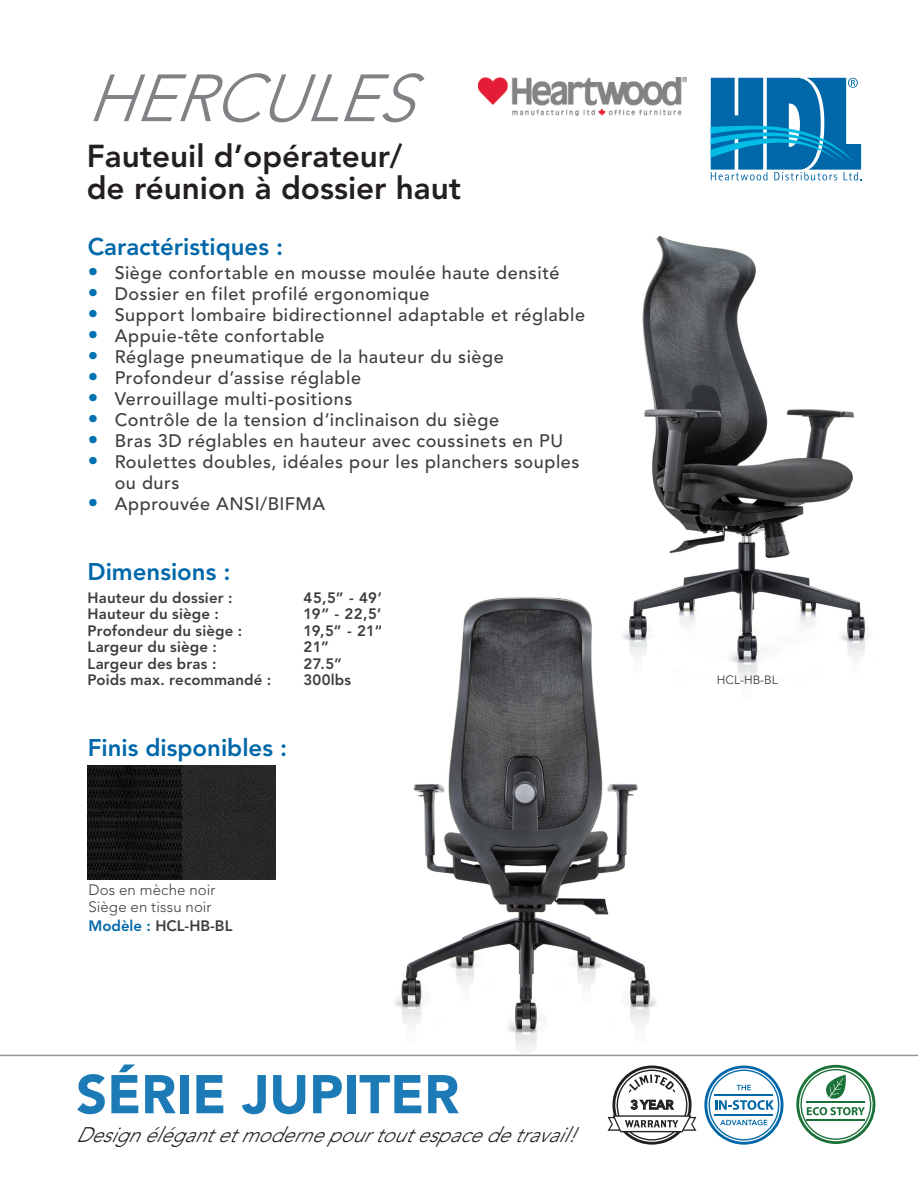
<style>
.page{position:relative;width:918px;height:1188px;background:#fff}
.page>*{position:absolute;margin:0;border:0;box-sizing:border-box;transform-origin:0 0}
.t1{font:italic 300 66px "Avenir LT Std";color:#808285}
.t2{font:900 54px "Avenir LT Std";color:#1c7bb7}
.t3{font:800 31.5px/31.5px "Avenir LT Std";color:#231f20}
.t4{font:800 24px "Avenir LT Std";color:#0068a9}
.t5{font:italic 300 21px "Avenir LT Std";color:#231f20;scale:.96 1}
.t6{font:500 18px/21px "Avenir LT Std";letter-spacing:.035em;color:#3e3e3f}
.Paragraph_Blue_Bulle{font:800 15px "Avenir LT Std";letter-spacing:.01em;color:#3e3e3f}
.Paragraph_Blue_Bulle-2{font:300 15px "Avenir LT Std";letter-spacing:.005em;color:#3e3e3f}
.t7{font:12.75px "EQ3 Avenir Heavy Alt";color:#231f20}
.t8{font:12px "Avenir LT Std";color:#3e3e3f}
.s1{font-weight:800;font-size:21px;color:#0072b0}
.s2{color:#0068a9}
</style>
<div class="page">
<svg style="left:704px;top:1066px;width:80px;height:79px"></svg>
<hr style="left:714px;top:1115px;width:59px;height:1px;background:#0068a9">
<hr style="left:714px;top:1094px;width:59px;height:2px;background:#0068a9">
<svg style="left:796px;top:1065px;width:79px;height:79px"></svg>
<svg style="left:608px;top:1066px;width:89px;height:79px"></svg>
<img style="left:395px;top:597px;width:262px;height:455px">
<img style="left:87px;top:765px;width:189px;height:114px">
<img style="left:478px;top:78px;width:208px;height:37px">
<svg style="left:711px;top:78px;width:151px;height:102px"></svg>
<img style="left:608px;top:235px;width:260px;height:468px">
<hr style="left:0;top:1055px;width:918px;height:1px;background:#939598">
<p class="t1" style="left:87px;top:60px;width:356px">HERCULES</p>
<p class="t3" style="left:87px;top:140px;width:376px">Fauteuil d’opérateur/<br>de réunion à dossier haut</p>
<p class="t4" style="left:88px;top:233px;width:197px">Caractéristiques :</p>
<p class="t6" style="left:88px;top:263px;width:473px"><span class="s1">•</span> Siège confortable en mousse moulée haute densité</p>
<p class="t6" style="left:88px;top:284px;width:343px"><span class="s1">•</span> Dossier en filet profilé ergonomique</p>
<p class="t6" style="left:88px;top:305px;width:499px"><span class="s1">•</span> Support lombaire bidirectionnel adaptable et réglable</p>
<p class="t6" style="left:88px;top:326px;width:238px"><span class="s1">•</span> Appuie-tête confortable</p>
<p class="t6" style="left:88px;top:347px;width:418px"><span class="s1">•</span> Réglage pneumatique de la hauteur du siège</p>
<p class="t6" style="left:88px;top:368px;width:275px"><span class="s1">•</span> Profondeur d’assise réglable</p>
<p class="t6" style="left:88px;top:389px;width:266px"><span class="s1">•</span> Verrouillage multi-positions</p>
<p class="t6" style="left:88px;top:410px;width:413px"><span class="s1">•</span> Contrôle de la tension d’inclinaison du siège</p>
<p class="t6" style="left:88px;top:431px;width:477px"><span class="s1">•</span> Bras 3D réglables en hauteur avec coussinets en PU</p>
<p class="t6" style="left:115px;top:452px;width:466px;text-indent:-27px"><span class="s1">•</span> Roulettes doubles, idéales pour les planchers souples ou durs</p>
<p class="t6" style="left:88px;top:494px;width:239px"><span class="s1">•</span> Approuvée ANSI/BIFMA</p>
<p class="t4" style="left:87px;top:558px;width:145px">Dimensions :</p>
<p class="Paragraph_Blue_Bulle" style="left:88px;top:589px;width:146px">Hauteur du dossier :</p>
<p class="Paragraph_Blue_Bulle" style="left:304px;top:589px;width:83px">45,5” - 49”</p>
<p class="Paragraph_Blue_Bulle" style="left:88px;top:605px;width:133px">Hauteur du siège :</p>
<p class="Paragraph_Blue_Bulle" style="left:304px;top:605px;width:83px">19” - 22,5”</p>
<p class="Paragraph_Blue_Bulle" style="left:88px;top:622px;width:156px">Profondeur du siège :</p>
<p class="Paragraph_Blue_Bulle" style="left:304px;top:622px;width:80px">19,5” - 21”</p>
<p class="Paragraph_Blue_Bulle" style="left:88px;top:638px;width:131px">Largeur du siège :</p>
<p class="Paragraph_Blue_Bulle" style="left:304px;top:638px;width:27px">21”</p>
<p class="Paragraph_Blue_Bulle" style="left:88px;top:655px;width:130px">Largeur des bras :</p>
<p class="Paragraph_Blue_Bulle" style="left:304px;top:655px;width:40px">27.5”</p>
<p class="Paragraph_Blue_Bulle" style="left:88px;top:671px;width:185px">Poids max. recommandé :</p>
<p class="Paragraph_Blue_Bulle" style="left:304px;top:671px;width:49px">300lbs</p>
<p class="t4" style="left:88px;top:733px;width:201px">Finis disponibles :</p>
<p class="Paragraph_Blue_Bulle-2" style="left:89px;top:881px;width:128px">Dos en mèche noir</p>
<p class="Paragraph_Blue_Bulle-2" style="left:89px;top:898px;width:125px">Siège en tissu noir</p>
<p class="Paragraph_Blue_Bulle" style="left:89px;top:917px;width:145px"><span class="s2">Modèle :</span> HCL-HB-BL</p>
<p class="t8" style="left:717px;top:673px;width:62px">HCL-HB-BL</p>
<p class="t2" style="left:76px;top:1062px;width:385px">SÉRIE JUPITER</p>
<p class="t5" style="left:76px;top:1123px;width:531px">Designélégantetmodernepourtoutespacedetravail!</p>
<p class="t7" style="left:631px;top:1097px;width:45px">3 YEAR</p>
</div>
